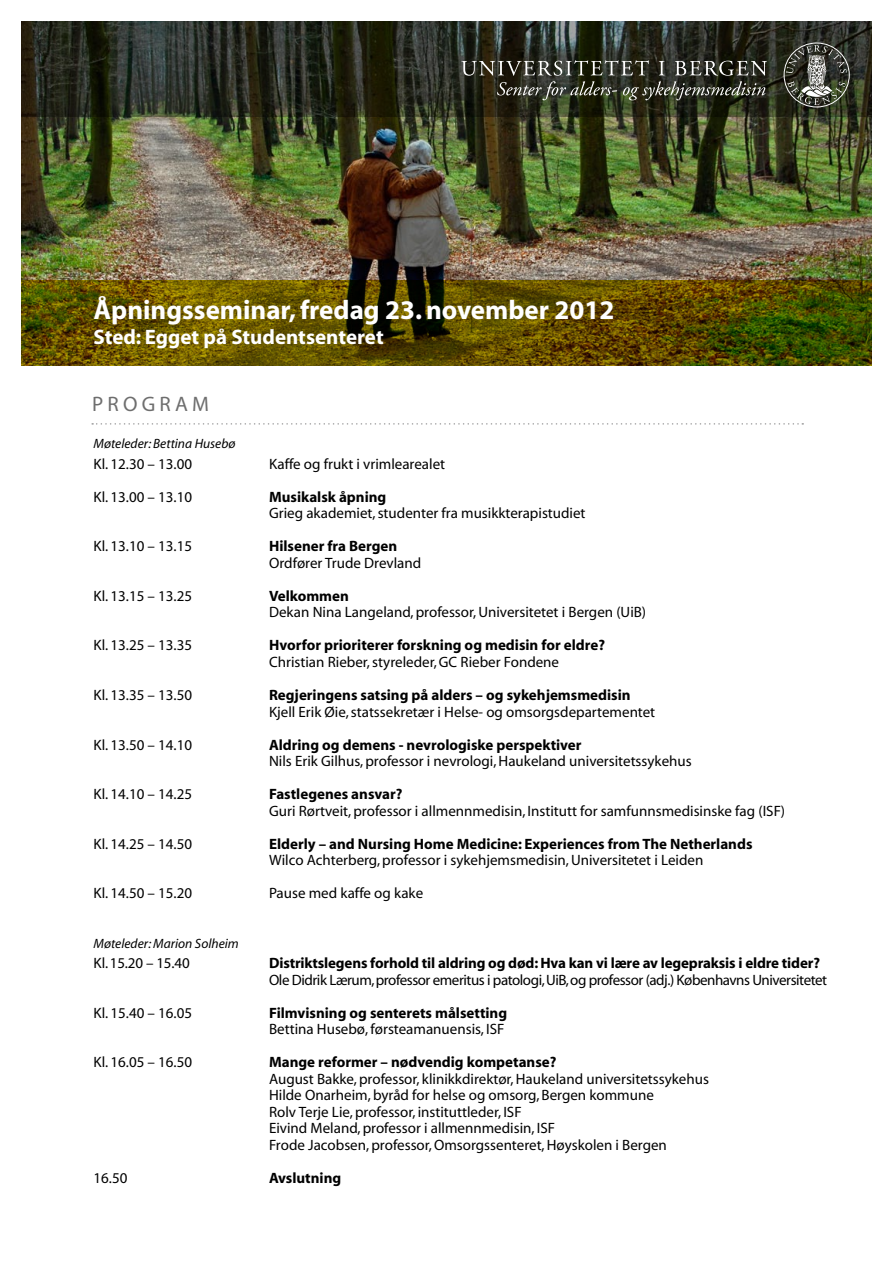
<style>
.page{position:relative;width:893px;height:1263px;background:#fff}
.page>*{position:absolute;margin:0;border:0;box-sizing:border-box;transform-origin:0 0}
.t1{font:700 27px "Myriad";color:#fff}
.t2{font:700 21px "Myriad";color:#fff}
.t3{font:21px "Myriad";color:#6e6e6e}
.t4{font:15px/16.5px "Myriad";color:#000}
.t5{font:700 15px "Myriad";color:#000}
.t6{font:15px "Myriad";letter-spacing:-.03em;color:#000}
.t7{font:italic 13.5px "Myriad";color:#000}
</style>
<div class="page">
<img style="left:21px;top:117px;width:851px;height:164px">
<svg style="left:21px;top:281px;width:851px;height:85px;background:#5a4d00"></svg>
<svg style="left:21px;top:21px;width:851px;height:96px;background:#292d22"></svg>
<svg style="left:92px;top:423px;width:711px;height:2px"></svg>
<svg style="left:784px;top:43px;width:66px;height:64px;background:#54564d"></svg>
<svg style="left:461px;top:60px;width:306px;height:40px;background:#47493e"></svg>
<h1 class="t1" style="left:94px;top:296px;width:522px">Åpningsseminar, fredag 23. november 2012</h1>
<h2 class="t2" style="left:94px;top:326px;width:292px">Sted: Egget på Studentsenteret</h2>
<h2 class="t3" style="left:92px;top:394px;width:33px">Program</h2>
<p class="t7" style="left:94px;top:437px;width:144px">Møteleder: Bettina Husebø</p>
<p class="t4" style="left:94px;top:456px;width:100px">Kl. 12.30 – 13.00</p>
<p class="t4" style="left:269px;top:456px;width:178px">Kaffe og frukt i vrimlearealet</p>
<p class="t4" style="left:94px;top:489px;width:100px">Kl. 13.00 – 13.10</p>
<p class="t5" style="left:269px;top:489px;width:119px">Musikalsk åpning</p>
<p class="t4" style="left:269px;top:506px;width:318px">Grieg akademiet, studenter fra musikkterapistudiet</p>
<p class="t4" style="left:94px;top:539px;width:100px">Kl. 13.10 – 13.15</p>
<p class="t5" style="left:269px;top:539px;width:130px">Hilsener fra Bergen</p>
<p class="t4" style="left:269px;top:555px;width:154px">Ordfører Trude Drevland</p>
<p class="t4" style="left:94px;top:588px;width:100px">Kl. 13.15 – 13.25</p>
<p class="t5" style="left:269px;top:588px;width:81px">Velkommen</p>
<p class="t4" style="left:269px;top:605px;width:379px">Dekan Nina Langeland, professor, Universitetet i Bergen (UiB)</p>
<p class="t4" style="left:94px;top:638px;width:100px">Kl. 13.25 – 13.35</p>
<p class="t5" style="left:269px;top:638px;width:337px">Hvorfor prioriterer forskning og medisin for eldre?</p>
<p class="t4" style="left:269px;top:654px;width:292px">Christian Rieber, styreleder, GC Rieber Fondene</p>
<p class="t4" style="left:94px;top:687px;width:100px">Kl. 13.35 – 13.50</p>
<p class="t5" style="left:269px;top:687px;width:363px">Regjeringens satsing på alders – og sykehjemsmedisin</p>
<p class="t4" style="left:269px;top:704px;width:388px">Kjell Erik Øie, statssekretær i Helse- og omsorgsdepartementet</p>
<p class="t4" style="left:94px;top:737px;width:100px">Kl. 13.50 – 14.10</p>
<p class="t5" style="left:269px;top:737px;width:314px">Aldring og demens - nevrologiske perspektiver</p>
<p class="t4" style="left:269px;top:753px;width:424px">Nils Erik Gilhus, professor i nevrologi, Haukeland universitetssykehus</p>
<p class="t4" style="left:94px;top:786px;width:100px">Kl. 14.10 – 14.25</p>
<p class="t5" style="left:269px;top:786px;width:135px">Fastlegenes ansvar?</p>
<p class="t4" style="left:269px;top:803px;width:518px">Guri Rørtveit, professor i allmennmedisin, Institutt for samfunnsmedisinske fag (ISF)</p>
<p class="t4" style="left:94px;top:836px;width:100px">Kl. 14.25 – 14.50</p>
<p class="t5" style="left:269px;top:836px;width:485px">Elderly – and Nursing Home Medicine: Experiences from The Netherlands</p>
<p class="t4" style="left:269px;top:852px;width:436px">Wilco Achterberg, professor i sykehjemsmedisin, Universitetet i Leiden</p>
<p class="t4" style="left:94px;top:885px;width:100px">Kl. 14.50 – 15.20</p>
<p class="t4" style="left:269px;top:885px;width:156px">Pause med kaffe og kake</p>
<p class="t7" style="left:94px;top:936px;width:147px">Møteleder: Marion Solheim</p>
<p class="t4" style="left:94px;top:956px;width:98px">Kl. 15.20 – 15.40</p>
<p class="t5" style="left:269px;top:955px;width:552px">Distriktslegens forhold til aldring og død: Hva kan vi lære av legepraksis i eldre tider?</p>
<p class="t6" style="left:269px;top:972px;width:560px">Ole Didrik Lærum, professor emeritus i patologi, UiB, og professor (adj.) Københavns Universitetet</p>
<p class="t4" style="left:94px;top:1005px;width:100px">Kl. 15.40 – 16.05</p>
<p class="t5" style="left:269px;top:1005px;width:240px">Filmvisning og senterets målsetting</p>
<p class="t4" style="left:269px;top:1022px;width:237px">Bettina Husebø, førsteamanuensis, ISF</p>
<p class="t4" style="left:94px;top:1055px;width:100px">Kl. 16.05 – 16.50</p>
<p class="t5" style="left:269px;top:1054px;width:289px">Mange reformer – nødvendig kompetanse?</p>
<p class="t4" style="left:269px;top:1071px;width:441px">August Bakke, professor, klinikkdirektør, Haukeland universitetssykehus Hilde Onarheim, byråd for helse og omsorg, Bergen kommune<br>Rolv Terje Lie, professor, instituttleder, ISF<br>Eivind Meland, professor i allmennmedisin, ISF<br>Frode Jacobsen, professor, Omsorgssenteret, Høyskolen i Bergen</p>
<p class="t4" style="left:94px;top:1170px;width:35px">16.50</p>
<p class="t5" style="left:269px;top:1170px;width:74px">Avslutning</p>
</div>
